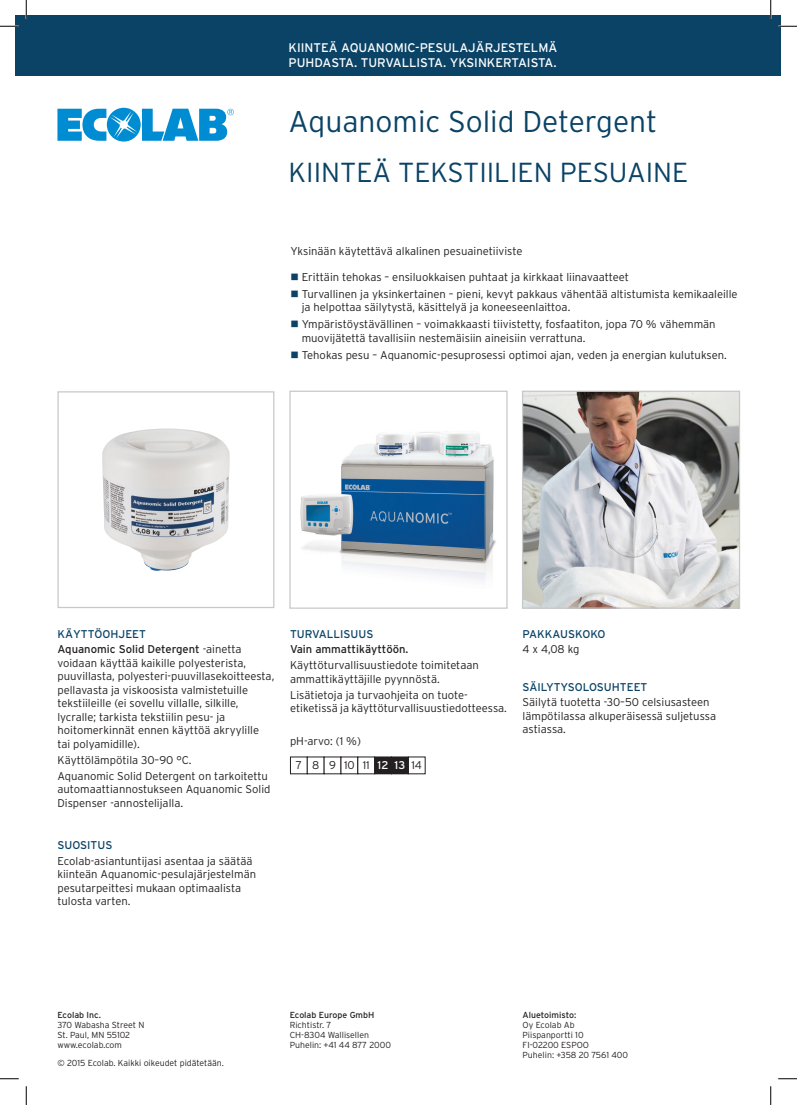
<style>
.page{position:relative;width:797px;height:1105px;background:#fff}
.page>*{position:absolute;margin:0;border:0;box-sizing:border-box;transform-origin:0 0}
.Headline_Produkt{font:300 30px "Interstate";color:#0a4366}
.Sub-Headline{font:300 27.5px "Interstate";color:#0a4366}
.Kopf_headline{font:12.5px "Interstate";color:#fff}
.fließtext_unten{font:300 11.25px/13.5px "Interstate";color:#231f20}
.Bullet_oben{font:300 11.25px/13.5px "Interstate";color:#231f20}
.Headline_unten{font:11.25px "Interstate";color:#0a4366}
.fließtext_oben{font:300 11.25px "Interstate";color:#231f20}
.fließtext_unten-2{font:11.25px "Interstate";color:#231f20}
.Adresse{font:300 8.75px "Interstate";color:#231f20}
.Adresse-2{font:8.75px "Interstate";color:#231f20}
.fusszeile{font:300 8.75px "Interstate";color:#231f20}
.s1{color:#0a4366}
.s2{font-weight:400}
.s3{font-weight:400;color:#fff}
</style>
<div class="page">
<div style="left:16px;top:16px;width:765px;height:60px;background:#0a4366"></div>
<svg style="left:57px;top:108px;width:177px;height:34px"></svg>
<img style="left:102px;top:429px;width:128px;height:142px">
<div style="left:57px;top:391px;width:217px;height:217px;border:1px solid #c7c8ca"></div>
<img style="left:524px;top:393px;width:214px;height:214px">
<div style="left:522px;top:391px;width:218px;height:218px;border:1px solid #c7c8ca"></div>
<img style="left:300px;top:431px;width:196px;height:149px">
<div style="left:289px;top:391px;width:218px;height:218px;border:1px solid #c7c8ca"></div>
<div style="left:290px;top:756px;width:18px;height:18px;border:1px solid #231f20"></div>
<div style="left:307px;top:756px;width:17px;height:18px;border:1px solid #231f20"></div>
<div style="left:340px;top:756px;width:18px;height:18px;border:1px solid #231f20"></div>
<div style="left:357px;top:756px;width:18px;height:18px;border:1px solid #231f20"></div>
<div style="left:374px;top:757px;width:17px;height:17px;background:#231f20"></div>
<div style="left:374px;top:756px;width:18px;height:18px;border:1px solid #231f20"></div>
<div style="left:391px;top:757px;width:17px;height:17px;background:#231f20"></div>
<div style="left:391px;top:756px;width:18px;height:18px;border:1px solid #231f20"></div>
<div style="left:408px;top:756px;width:17px;height:18px;border:1px solid #231f20"></div>
<svg style="left:0;top:25px;width:19px;height:2px"></svg>
<svg style="left:778px;top:25px;width:19px;height:2px"></svg>
<svg style="left:0;top:1078px;width:19px;height:1px"></svg>
<svg style="left:778px;top:1078px;width:19px;height:1px"></svg>
<svg style="left:25px;top:0;width:2px;height:19px"></svg>
<svg style="left:25px;top:1086px;width:2px;height:19px"></svg>
<svg style="left:770px;top:0;width:1px;height:19px"></svg>
<svg style="left:770px;top:1086px;width:1px;height:19px"></svg>
<p class="Kopf_headline" style="left:288px;top:41px;width:270px">KIINTEÄ AQUANOMIC-PESULAJÄRJESTELMÄ</p>
<p class="Kopf_headline" style="left:288px;top:56px;width:269px">PUHDASTA. TURVALLISTA. YKSINKERTAISTA.</p>
<p class="Headline_Produkt" style="left:288px;top:103px;width:370px">Aquanomic Solid Detergent</p>
<p class="Sub-Headline" style="left:288px;top:155px;width:401px">KIINTEÄ TEKSTIILIEN PESUAINE</p>
<p class="fließtext_oben" style="left:290px;top:244px;width:234px">Yksinään käytettävä alkalinen pesuainetiiviste</p>
<p class="Bullet_oben" style="left:290px;top:270px;width:340px"><span class="s1">■</span> Erittäin tehokas – ensiluokkaisen puhtaat ja kirkkaat liinavaatteet</p>
<p class="Bullet_oben" style="left:302px;top:287px;width:437px;text-indent:-11px"><span class="s1">■</span> Turvallinen ja yksinkertainen – pieni, kevyt pakkaus vähentää altistumista kemikaaleille ja helpottaa säilytystä, käsittelyä ja koneeseenlaittoa.</p>
<p class="Bullet_oben" style="left:302px;top:318px;width:415px;text-indent:-11px"><span class="s1">■</span> Ympäristöystävällinen – voimakkaasti tiivistetty, fosfaatiton, jopa 70 % vähemmän muovijätettä tavallisiin nestemäisiin aineisiin verrattuna.</p>
<p class="Bullet_oben" style="left:290px;top:348px;width:438px"><span class="s1">■</span> Tehokas pesu – Aquanomic-pesuprosessi optimoi ajan, veden ja energian kulutuksen.</p>
<p class="Headline_unten" style="left:57px;top:627px;width:90px">KÄYTTÖOHJEET</p>
<p class="fließtext_unten" style="left:57px;top:642px;width:218px"><span class="s2">Aquanomic Solid Detergent</span> -ainetta voidaan käyttää kaikille polyesterista, puuvillasta, polyesteri-puuvillasekoitteesta, pellavasta ja viskoosista valmistetuille tekstiileille (ei sovellu villalle, silkille, lycralle; tarkista tekstiilin pesu- ja hoitomerkinnät ennen käyttöä akryylille tai polyamidille).</p>
<p class="fließtext_unten" style="left:57px;top:753px;width:136px">Käyttölämpötila 30–90 °C.</p>
<p class="fließtext_unten" style="left:57px;top:769px;width:214px">Aquanomic Solid Detergent on tarkoitettu automaattiannostukseen Aquanomic Solid<br>Dispenser -annostelijalla.</p>
<p class="Headline_unten" style="left:57px;top:839px;width:56px">SUOSITUS</p>
<p class="fließtext_unten" style="left:57px;top:854px;width:200px">Ecolab-asiantuntijasi asentaa ja säätää kiinteän Aquanomic-pesulajärjestelmän pesutarpeittesi mukaan optimaalista tulosta varten.</p>
<p class="Headline_unten" style="left:290px;top:627px;width:85px">TURVALLISUUS</p>
<p class="fließtext_unten-2" style="left:290px;top:643px;width:120px">Vain ammattikäyttöön.</p>
<p class="fließtext_unten" style="left:290px;top:658px;width:190px">Käyttöturvallisuustiedote toimitetaan ammattikäyttäjille pyynnöstä.</p>
<p class="fließtext_unten" style="left:290px;top:688px;width:218px">Lisätietoja ja turvaohjeita on tuote&shy;etiketissä ja käyttöturvallisuustiedotteessa.</p>
<p class="fließtext_unten" style="left:290px;top:734px;width:72px">pH-arvo: (1 %)</p>
<p class="fließtext_unten" style="left:296px;top:758px;width:128px">7 8 9 10 11 <span class="s3">1213</span>14</p>
<p class="Headline_unten" style="left:522px;top:627px;width:85px">PAKKAUSKOKO</p>
<p class="fließtext_unten" style="left:522px;top:642px;width:58px">4 x 4,08 kg</p>
<p class="Headline_unten" style="left:522px;top:681px;width:126px">SÄILYTYSOLOSUHTEET</p>
<p class="fließtext_unten" style="left:522px;top:695px;width:195px">Säilytä tuotetta -30–50 celsiusasteen lämpötilassa alkuperäisessä suljetussa astiassa.</p>
<p class="Adresse-2" style="left:57px;top:1010px;width:45px">Ecolab Inc.</p>
<p class="Adresse" style="left:57px;top:1020px;width:88px">370 Wabasha Street N</p>
<p class="Adresse" style="left:57px;top:1030px;width:74px">St. Paul, MN 55102</p>
<p class="Adresse" style="left:57px;top:1040px;width:66px">www.ecolab.com</p>
<p class="fusszeile" style="left:57px;top:1058px;width:168px">© 2015 Ecolab. Kaikki oikeudet pidätetään.</p>
<p class="Adresse-2" style="left:290px;top:1010px;width:86px">Ecolab Europe GmbH</p>
<p class="Adresse" style="left:290px;top:1020px;width:43px">Richtistr. 7</p>
<p class="Adresse" style="left:290px;top:1030px;width:81px">CH-8304 Wallisellen</p>
<p class="Adresse" style="left:290px;top:1040px;width:103px">Puhelin: +41 44 877 2000</p>
<p class="Adresse-2" style="left:522px;top:1010px;width:55px">Aluetoimisto:</p>
<p class="Adresse" style="left:522px;top:1020px;width:54px">Oy Ecolab Ab</p>
<p class="Adresse" style="left:522px;top:1030px;width:63px">Piispanportti 10</p>
<p class="Adresse" style="left:522px;top:1040px;width:68px">FI-02200 ESPOO</p>
<p class="Adresse" style="left:522px;top:1050px;width:107px">Puhelin: +358 20 7561 400</p>
</div>
